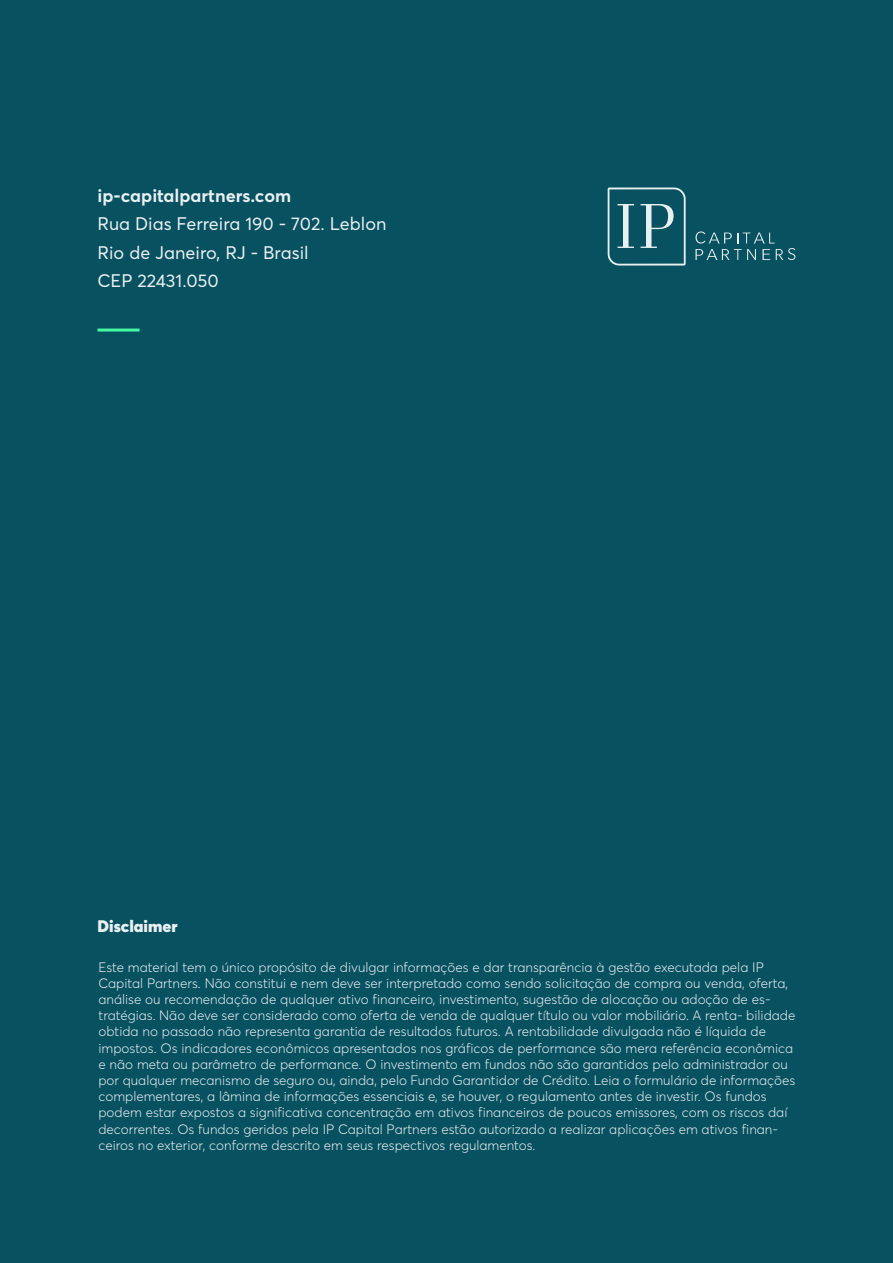
<style>
.page{position:relative;width:893px;height:1263px;background:#085161}
.page>*{position:absolute;margin:0;border:0;box-sizing:border-box;transform-origin:0 0}
.t1{font:18px/28.5px "Averta";color:#e9f0f1}
.t2{font:700 18px "Averta";color:#e9f0f1}
.t3{font:900 16.5px "Averta";color:#e9f0f1}
.t4{font:300 13.5px/16.2px "Averta";color:#e9f0f1}
</style>
<div class="page">
<hr style="left:98px;top:329px;width:42px;height:3px;background:#46f7a2">
<svg style="left:695px;top:231px;width:100px;height:29px"></svg>
<svg style="left:608px;top:188px;width:78px;height:77px"></svg>
<h1 class="t2" style="left:98px;top:184px;width:195px">ip-capitalpartners.com</h1>
<h1 class="t1" style="left:98px;top:209px;width:291px">Rua Dias Ferreira 190 - 702. Leblon<br>Rio de Janeiro, RJ - Brasil<br>CEP 22431.050</h1>
<p class="t3" style="left:98px;top:916px;width:82px">Disclaimer</p>
<p class="t4" style="left:98px;top:958px;width:698px">Este material tem o único propósito de divulgar informações e dar transparência à gestão executada pela IP Capital Partners. Não constitui e nem deve ser interpretado como sendo solicitação de compra ou venda, oferta, análise ou recomendação de qualquer ativo financeiro, investimento, sugestão de alocação ou adoção de es&shy;tratégias. Não deve ser considerado como oferta de venda de qualquer título ou valor mobiliário. A renta- bilidade obtida no passado não representa garantia de resultados futuros. A rentabilidade divulgada não é líquida de impostos. Os indicadores econômicos apresentados nos gráficos de performance são mera referência econômica e não meta ou parâmetro de performance. O investimento em fundos não são garantidos pelo administrador ou por qualquer mecanismo de seguro ou, ainda, pelo Fundo Garantidor de Crédito. Leia o formulário de informações complementares, a lâmina de informações essenciais e, se houver, o regulamento antes de investir. Os fundos podem estar expostos a significativa concentração em ativos financeiros de poucos emissores, com os riscos daí decorrentes. Os fundos geridos pela IP Capital Partners estão autorizado a realizar aplicações em ativos finan&shy;ceiros no exterior, conforme descrito em seus respectivos regulamentos.</p>
</div>
